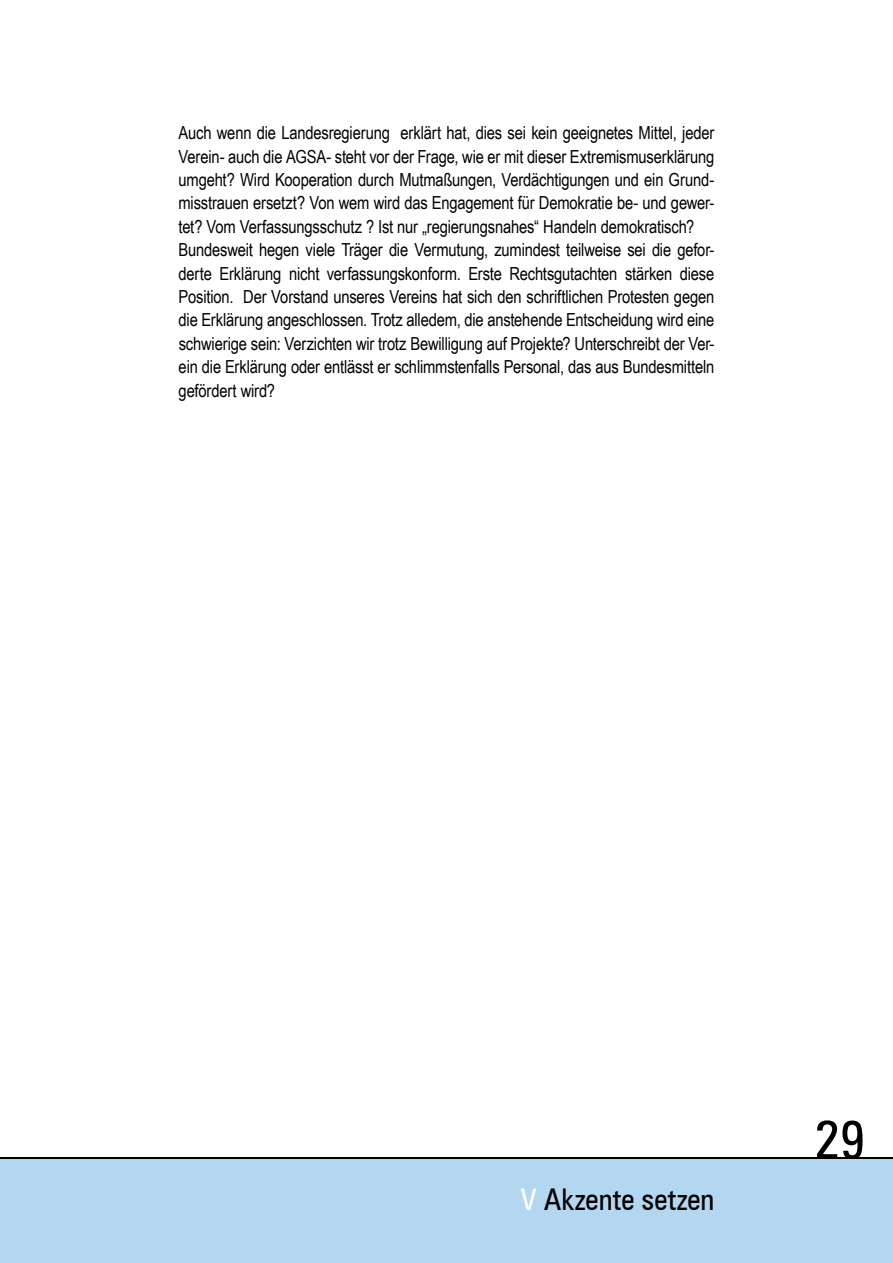
<style>
.page{position:relative;width:893px;height:1263px;background:#fff}
.page>*{position:absolute;margin:0;border:0;box-sizing:border-box;transform-origin:0 0}
.t1{font:condensed 54px "Zurich BT";color:#000}
.t2{font:condensed 30px "Zurich BT";letter-spacing:-.005em;color:#000}
.t3{font:18px/23.4px "Arial Narrow";letter-spacing:-.01em;color:#000}
.s1{color:#fff}
</style>
<div class="page">
<div style="left:0;top:1158px;width:893px;height:105px;background:#b3d6f1"></div>
<hr style="left:0;top:1157px;width:893px;height:2px;background:#000">
<p class="t3" style="left:178px;top:120px;width:537px">Auch wenn die Landesregierung erklärt hat, dies sei kein geeignetes Mittel, jeder Verein- auch die AGSA- steht vor der Frage, wie er mit dieser Extremismuserklärung umgeht? Wird Kooperation durch Mutmaßungen, Verdächtigungen und ein Grund&shy;misstrauen ersetzt? Von wem wird das Engagement für Demokratie be- und gewer&shy;tet? Vom Verfassungsschutz ? Ist nur „regierungsnahes“ Handeln demokratisch?<br>Bundesweit hegen viele Träger die Vermutung, zumindest teilweise sei die gefor&shy;derte Erklärung nicht verfassungskonform. Erste Rechtsgutachten stärken diese Position. Der Vorstand unseres Vereins hat sich den schriftlichen Protesten gegen die Erklärung angeschlossen. Trotz alledem, die anstehende Entscheidung wird eine schwierige sein: Verzichten wir trotz Bewilligung auf Projekte? Unterschreibt der Ver&shy;ein die Erklärung oder entlässt er schlimmstenfalls Personal, das aus Bundesmitteln gefördert wird?</p>
<h2 class="t2" style="left:521px;top:1181px;width:195px"><span class="s1">V</span> Akzente setzen</h2>
<h1 class="t1" style="left:814px;top:1107px;width:53px">29</h1>
</div>
